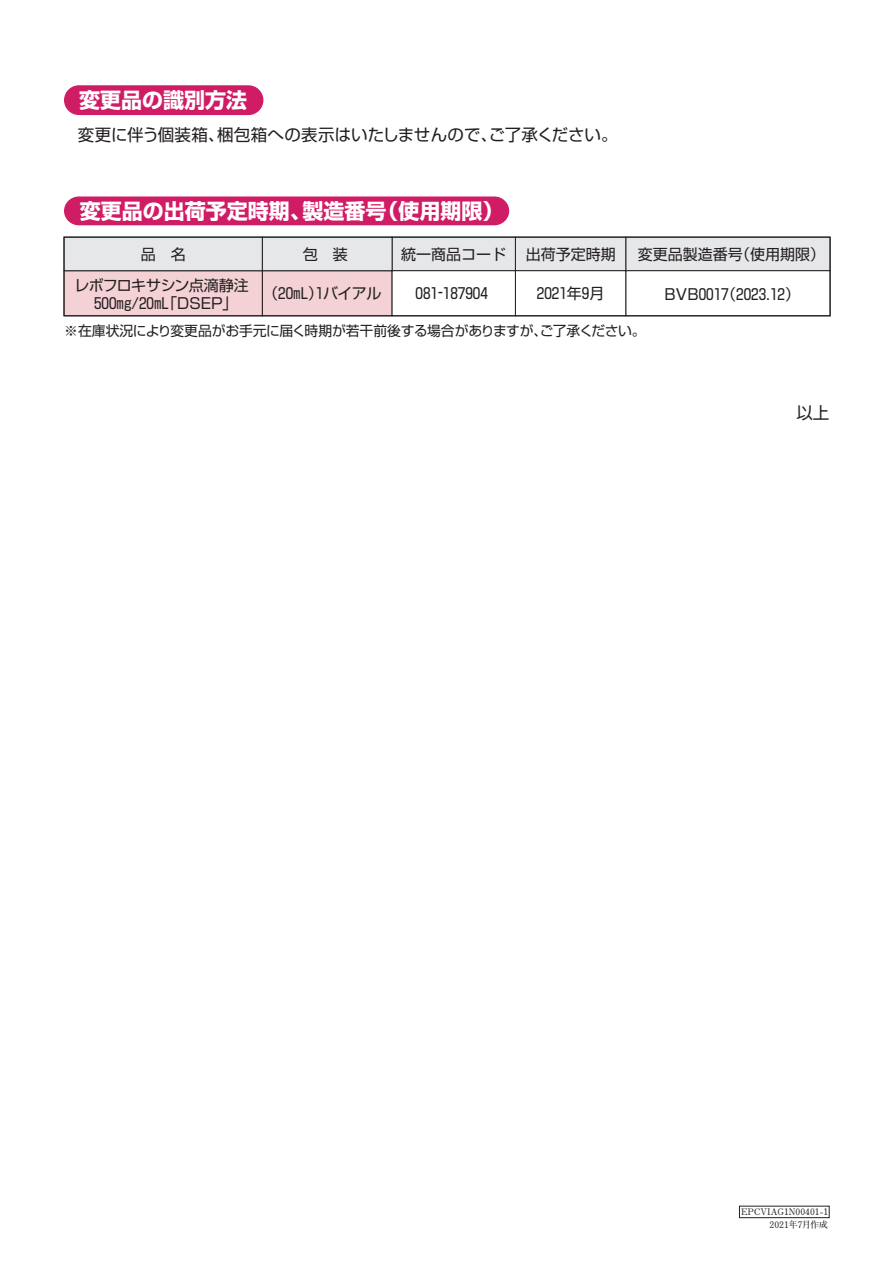
<style>
.page{position:relative;width:893px;height:1263px;background:#fff}
.page>*{position:absolute;margin:0;border:0;box-sizing:border-box;transform-origin:0 0}
.t1{font:700 21px "Shin Go Pro";color:#fff}
.t2{font:16.5px "Shin Go Pro";color:#231f20}
.t3{font:15px "Shin Go Pro";color:#231f20}
.t4{font:15px/18px "Shin Go Pro";letter-spacing:-.02em;color:#231f20;text-align:center}
.t5{font:13.8px "Shin Go Pro";letter-spacing:-.02em;color:#231f20}
.t6{font:700 9px/12.8px "Futo Min A101 Pro";color:#231f20;text-align:right}
</style>
<div class="page">
<div style="left:739px;top:1206px;width:90px;height:12px;border:1px solid #231f20"></div>
<div style="left:64px;top:85px;width:199px;height:30px;background:#d01b65;border-radius:15px"></div>
<div style="left:64px;top:196px;width:445px;height:29px;background:#d01b65"></div>
<div style="left:64px;top:270px;width:199px;height:46px;background:#f3d1d5"></div>
<div style="left:262px;top:270px;width:130px;height:46px;background:#f3d1d5"></div>
<div style="left:64px;top:237px;width:199px;height:34px;background:#e6e7e9;border:1px solid #231f20"></div>
<div style="left:515px;top:237px;width:111px;height:34px;background:#e6e7e9;border:1px solid #231f20"></div>
<div style="left:392px;top:237px;width:124px;height:34px;background:#e6e7e9;border:1px solid #231f20"></div>
<div style="left:515px;top:270px;width:111px;height:46px;background:#fff;border:1px solid #231f20"></div>
<div style="left:392px;top:270px;width:124px;height:46px;background:#fff;border:1px solid #231f20"></div>
<div style="left:262px;top:237px;width:130px;height:34px;background:#e6e7e9;border:1px solid #231f20"></div>
<div style="left:626px;top:237px;width:204px;height:34px;background:#e6e7e9"></div>
<div style="left:626px;top:270px;width:204px;height:46px;background:#fff;border:1px solid #231f20"></div>
<div style="left:63px;top:237px;width:768px;height:79px;border:1px solid #231f20"></div>
<h1 class="t1" style="left:79px;top:83px;width:169px">変更品の識別方法</h1>
<p class="t2" style="left:78px;top:121px;width:541px">変更に伴う個装箱、梱包箱への表示はいたしませんので、ご了承ください。</p>
<h1 class="t1" style="left:80px;top:194px;width:425px">変更品の出荷予定時期、製造番号（使用期限）</h1>
<p class="t3" style="left:141px;top:242px;width:46px">品　名</p>
<p class="t3" style="left:303px;top:242px;width:46px">包　装</p>
<p class="t3" style="left:401px;top:242px;width:106px">統一商品コード</p>
<p class="t3" style="left:526px;top:242px;width:91px">出荷予定時期</p>
<p class="t3" style="left:638px;top:242px;width:189px">変更品製造番号（使用期限）</p>
<p class="t3" style="left:537px;top:281px;width:69px">2021年9月</p>
<p class="t3" style="left:665px;top:282px;width:137px">BVB0017（2023.12）</p>
<p class="t4" style="left:75px;top:274px;width:176px">レボフロキサシン点滴静注<br>500mg/20mL「DSEP」</p>
<p class="t3" style="left:263px;top:281px;width:120px">（20mL）1バイアル</p>
<p class="t3" style="left:416px;top:281px;width:74px">081-187904</p>
<p class="t5" style="left:64px;top:319px;width:583px">※在庫状況により変更品がお手元に届く時期が若干前後する場合がありますが、ご了承ください。</p>
<p class="t2" style="left:796px;top:399px;width:34px">以上</p>
<p class="t6" style="left:741px;top:1204px;width:89px">EPCVIAG1N00401-1<br>2021年7月作成</p>
</div>
